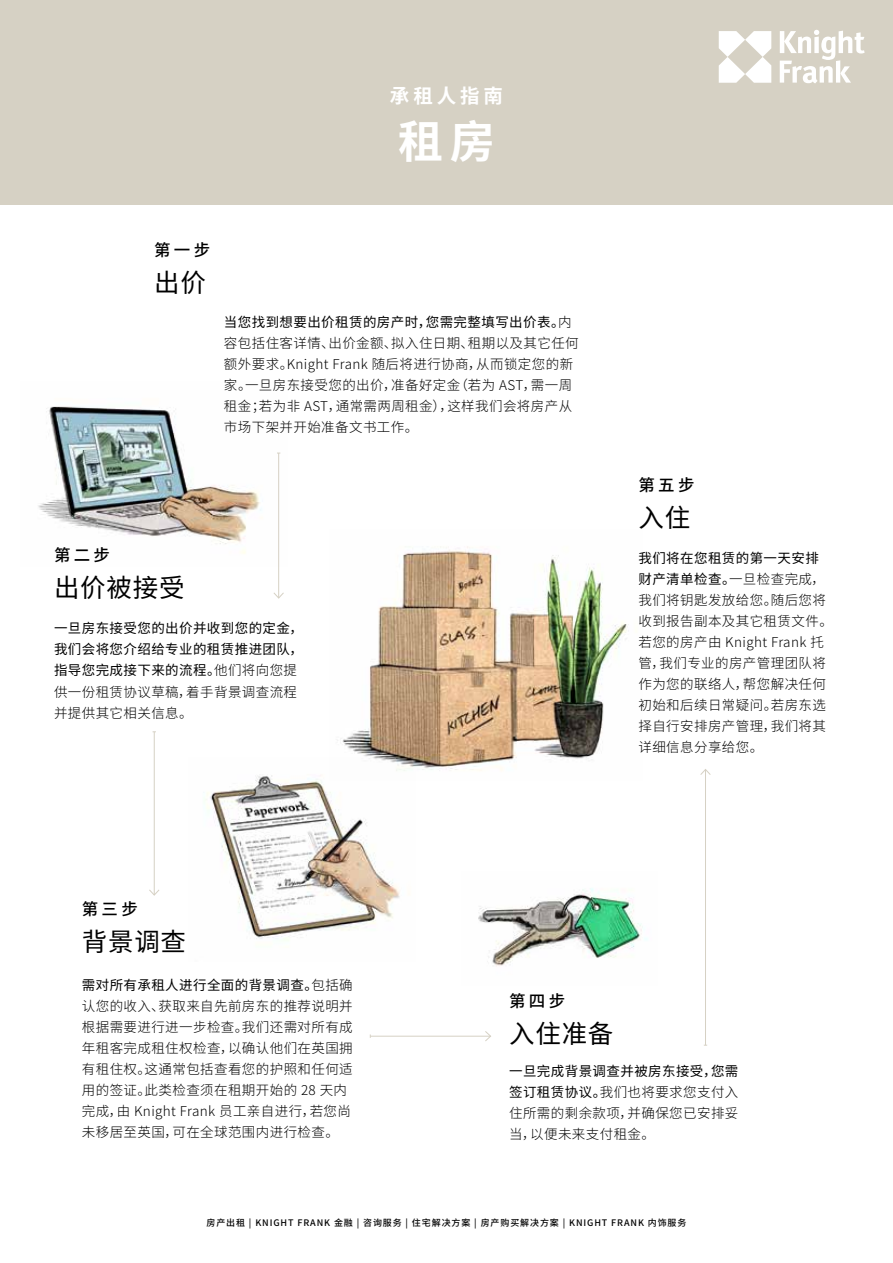
<style>
.page{position:relative;width:893px;height:1263px;background:#fff}
.page>*{position:absolute;margin:0;border:0;box-sizing:border-box;transform-origin:0 0}
.t1{font:700 45px "Noto Sans CJ Ksc";color:#fff}
.t2{font:25.5px "Noto Sans CJ Ksc";letter-spacing:.03em;color:#000}
.t3{font:25.5px "Noto Sans CJ Ksc";letter-spacing:.03em;color:#000}
.t4{font:700 19.5px "Noto Sans CJ Ksc";letter-spacing:.2em;color:#fff}
.t5{font:500 16.5px "Noto Sans CJ Ksc";letter-spacing:.2em;color:#000}
.t6{font:300 13.5px/21px "Noto Sans CJ Ksc";letter-spacing:.03em;color:#000}
.t7{font:13.5px/21px "Noto Sans CJ Ksc";letter-spacing:.03em;color:#000}
.t8{font:500 9px "Noto Sans CJ Ksc";letter-spacing:.1em;color:#000}
.s1{font-weight:400}
.s2{font-weight:300}
</style>
<div class="page">
<div style="left:0;top:0;width:893px;height:204px;background:#d6d1c4"></div>
<img style="left:38px;top:406px;width:243px;height:160px">
<img style="left:337px;top:546px;width:291px;height:225px">
<hr style="left:278px;top:453px;width:1px;height:145px;background:#d6d1c4">
<svg style="left:273px;top:592px;width:11px;height:7px"></svg>
<hr style="left:370px;top:1036px;width:121px;height:1px;background:#d6d1c4">
<svg style="left:484px;top:1031px;width:7px;height:10px"></svg>
<hr style="left:154px;top:732px;width:1px;height:163px;background:#d6d1c4">
<svg style="left:149px;top:889px;width:11px;height:7px"></svg>
<img style="left:478px;top:888px;width:170px;height:78px">
<hr style="left:705px;top:769px;width:1px;height:276px;background:#d6d1c4">
<svg style="left:700px;top:769px;width:11px;height:6px"></svg>
<svg style="left:719px;top:31px;width:52px;height:52px"></svg>
<svg style="left:780px;top:30px;width:85px;height:53px"></svg>
<img style="left:205px;top:757px;width:210px;height:184px">
<h3 class="t4" style="left:390px;top:85px;width:115px">承租人指南</h3>
<h1 class="t1" style="left:398px;top:116px;width:98px">租房</h1>
<p class="t5" style="left:154px;top:240px;width:58px">第一步</p>
<h2 class="t2" style="left:154px;top:268px;width:53px">出价</h2>
<p class="t6" style="left:224px;top:312px;width:356px"><span class="s1">当您找到想要出价租赁的房产时，您需完整填写出价表。</span>内容包括住客详情、出价金额、拟入住日期、租期以及其它任何额外要求。Knight Frank 随后将进行协商，从而锁定您的新家。一旦房东接受您的出价，准备好定金（若为 AST，需一周租金；若为非 AST，通常需两周租金），这样我们会将房产从市场下架并开始准备文书工作。</p>
<p class="t5" style="left:54px;top:546px;width:58px">第二步</p>
<h2 class="t3" style="left:54px;top:573px;width:132px">出价被接受</h2>
<p class="t7" style="left:54px;top:618px;width:251px">一旦房东接受您的出价并收到您的定金，我们会将您介绍给专业的租赁推进团队，指导您完成接下来的流程。<span class="s2">他们将向您提供一份租赁协议草稿，着手背景调查流程并提供其它相关信息。</span></p>
<p class="t5" style="left:82px;top:900px;width:58px">第三步</p>
<h2 class="t2" style="left:82px;top:927px;width:106px">背景调查</h2>
<p class="t5" style="left:638px;top:475px;width:58px">第五步</p>
<h2 class="t2" style="left:638px;top:503px;width:53px">入住</h2>
<p class="t6" style="left:638px;top:548px;width:196px"><span class="s1">我们将在您租赁的第一天安排财产清单检查。</span>一旦检查完成，我们将钥匙发放给您。随后您将收到报告副本及其它租赁文件。若您的房产由 Knight Frank 托管，我们专业的房产管理团队将作为您的联络人，帮您解决任何初始和后续日常疑问。若房东选择自行安排房产管理，我们将其详细信息分享给您。</p>
<p class="t6" style="left:82px;top:974px;width:272px"><span class="s1">需对所有承租人进行全面的背景调查。</span>包括确认您的收入、获取来自先前房东的推荐说明并根据需要进行进一步检查。我们还需对所有成年租客完成租住权检查，以确认他们在英国拥有租住权。这通常包括查看您的护照和任何适用的签证。此类检查须在租期开始的 28 天内完成，由 Knight Frank 员工亲自进行，若您尚未移居至英国，可在全球范围内进行检查。</p>
<p class="t5" style="left:509px;top:991px;width:58px">第四步</p>
<h2 class="t2" style="left:509px;top:1019px;width:106px">入住准备</h2>
<p class="t6" style="left:509px;top:1061px;width:231px;text-align:justify"><span class="s1">一旦完成背景调查并被房东接受，您需签订租赁协议。</span>我们也将要求您支付入住所需的剩余款项，并确保您已安排妥当，以便未来支付租金。</p>
<p class="t8" style="left:206px;top:1217px;width:482px">房产出租 | KNIGHT FRANK 金融 | 咨询服务 | 住宅解决方案 | 房产购买解决方案 | KNIGHT FRANK 内饰服务</p>
</div>
